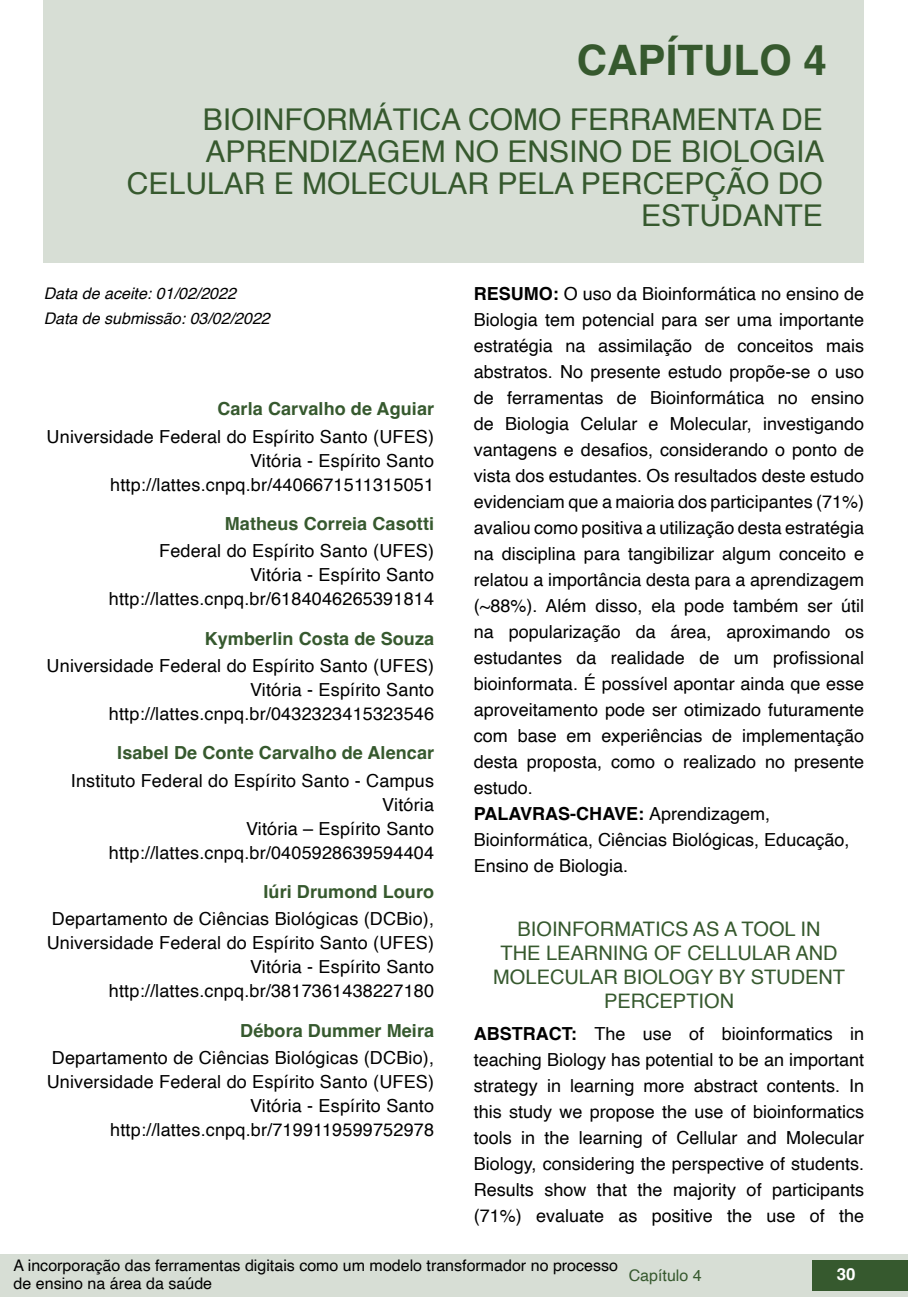
<style>
.page{position:relative;width:908px;height:1304px;background:#fff}
.page>*{position:absolute;margin:0;border:0;box-sizing:border-box;transform-origin:0 0}
.t1{font:700 42px "Helvetica";color:#36592e}
.t2{font:30px/32px "Helvetica";color:#36592e;text-align:right}
.t3{font:20px/24px "Helvetica";color:#36592e;text-align:center}
.t4{font:18px/26px "Helvetica";color:#000;text-align:right}
.t5{font:700 18px "Helvetica";letter-spacing:.005em;color:#36592e}
.t6{font:700 16.8px "Helvetica";color:#fff}
.t7{font:16px/18.2px "Helvetica";color:#000}
.t8{font:italic 16px "Helvetica";color:#000}
.t9{font:16px "Helvetica";color:#36592e}
.s1{font-weight:700}
</style>
<div class="page">
<div style="left:0;top:1254px;width:906px;height:43px;background:#d7ded5"></div>
<div style="left:812px;top:1261px;width:95px;height:30px;background:#36592e"></div>
<div style="left:44px;top:0;width:819px;height:263px;background:#d7ded5"></div>
<h1 class="t1" style="left:576px;top:35px;width:251px">CAPÍTULO 4</h1>
<h2 class="t2" style="left:127px;top:104px;width:698px">BIOINFORMÁTICA COMO FERRAMENTA DE<br>APRENDIZAGEM NO ENSINO DE BIOLOGIA<br>CELULAR E MOLECULAR PELA PERCEPÇÃO DO<br>ESTUDANTE</h2>
<p class="t8" style="left:44px;top:280px;width:194px">Data de aceite: 01/02/2022</p>
<p class="t8" style="left:44px;top:306px;width:227px">Data de submissão: 03/02/2022</p>
<p class="t5" style="left:217px;top:398px;width:218px">Carla Carvalho de Aguiar</p>
<p class="t4" style="left:47px;top:425px;width:389px;line-height:24px">Universidade Federal do Espírito Santo (UFES)<br>Vitória - Espírito Santo http://lattes.cnpq.br/4406671511315051</p>
<p class="t5" style="left:225px;top:513px;width:211px">Matheus Correia Casotti</p>
<p class="t4" style="left:109px;top:540px;width:326px;line-height:24px">Federal do Espírito Santo (UFES)<br>Vitória - Espírito Santo http://lattes.cnpq.br/6184046265391814</p>
<p class="t5" style="left:205px;top:627px;width:231px">Kymberlin Costa de Souza</p>
<p class="t4" style="left:47px;top:654px;width:389px;line-height:24px">Universidade Federal do Espírito Santo (UFES)<br>Vitória - Espírito Santo http://lattes.cnpq.br/0432323415323546</p>
<p class="t5" style="left:117px;top:742px;width:318px">Isabel De Conte Carvalho de Alencar</p>
<p class="t4" style="left:71px;top:769px;width:364px;line-height:24px">Instituto Federal do Espírito Santo - Campus<br>Vitória<br>Vitória – Espírito Santo http://lattes.cnpq.br/0405928639594404</p>
<p class="t5" style="left:263px;top:881px;width:172px">Iúri Drumond Louro</p>
<p class="t4" style="left:47px;top:908px;width:389px;line-height:24px">Departamento de Ciências Biológicas (DCBio), Universidade Federal do Espírito Santo (UFES)<br>Vitória - Espírito Santo http://lattes.cnpq.br/3817361438227180</p>
<p class="t5" style="left:240px;top:1019px;width:195px">Débora Dummer Meira</p>
<p class="t4" style="left:47px;top:1046px;width:389px;line-height:24px">Departamento de Ciências Biológicas (DCBio), Universidade Federal do Espírito Santo (UFES)<br>Vitória - Espírito Santo http://lattes.cnpq.br/7199119599752978</p>
<p class="t4" style="left:473px;top:281px;width:392px;text-align:left"><span class="s1">RESUMO:</span> O uso da Bioinformática no ensino de Biologia tem potencial para ser uma importante estratégia na assimilação de conceitos mais abstratos. No presente estudo propõe-se o uso de ferramentas de Bioinformática no ensino de Biologia Celular e Molecular, investigando vantagens e desafios, considerando o ponto de vista dos estudantes. Os resultados deste estudo evidenciam que a maioria dos participantes (71%) avaliou como positiva a utilização desta estratégia na disciplina para tangibilizar algum conceito e relatou a importância desta para a aprendizagem (~88%). Além disso, ela pode também ser útil na popularização da área, aproximando os estudantes da realidade de um profissional bioinformata. É possível apontar ainda que esse aproveitamento pode ser otimizado futuramente com base em experiências de implementação desta proposta, como o realizado no presente estudo.<br><span class="s1">PALAVRAS-CHAVE:</span> Aprendizagem, Bioinformática, Ciências Biológicas, Educação, Ensino de Biologia.</p>
<p class="t3" style="left:493px;top:918px;width:353px">BIOINFORMATICS AS A TOOL IN<br>THE LEARNING OF CELLULAR AND<br>MOLECULAR BIOLOGY BY STUDENT<br>PERCEPTION</p>
<p class="t4" style="left:473px;top:1021px;width:392px;text-align:justify"><span class="s1">ABSTRACT:</span> The use of bioinformatics in teaching Biology has potential to be an important strategy in learning more abstract contents. In this study we propose the use of bioinformatics tools in the learning of Cellular and Molecular Biology, considering the perspective of students.<br>Results show that the majority of participants (71%) evaluate as positive the use of the</p>
<p class="t7" style="left:14px;top:1257px;width:605px">A incorporação das ferramentas digitais como um modelo transformador no processo de ensino na área da saúde</p>
<p class="t9" style="left:628px;top:1263px;width:74px">Capítulo 4</p>
<p class="t6" style="left:836px;top:1264px;width:20px">30</p>
</div>
